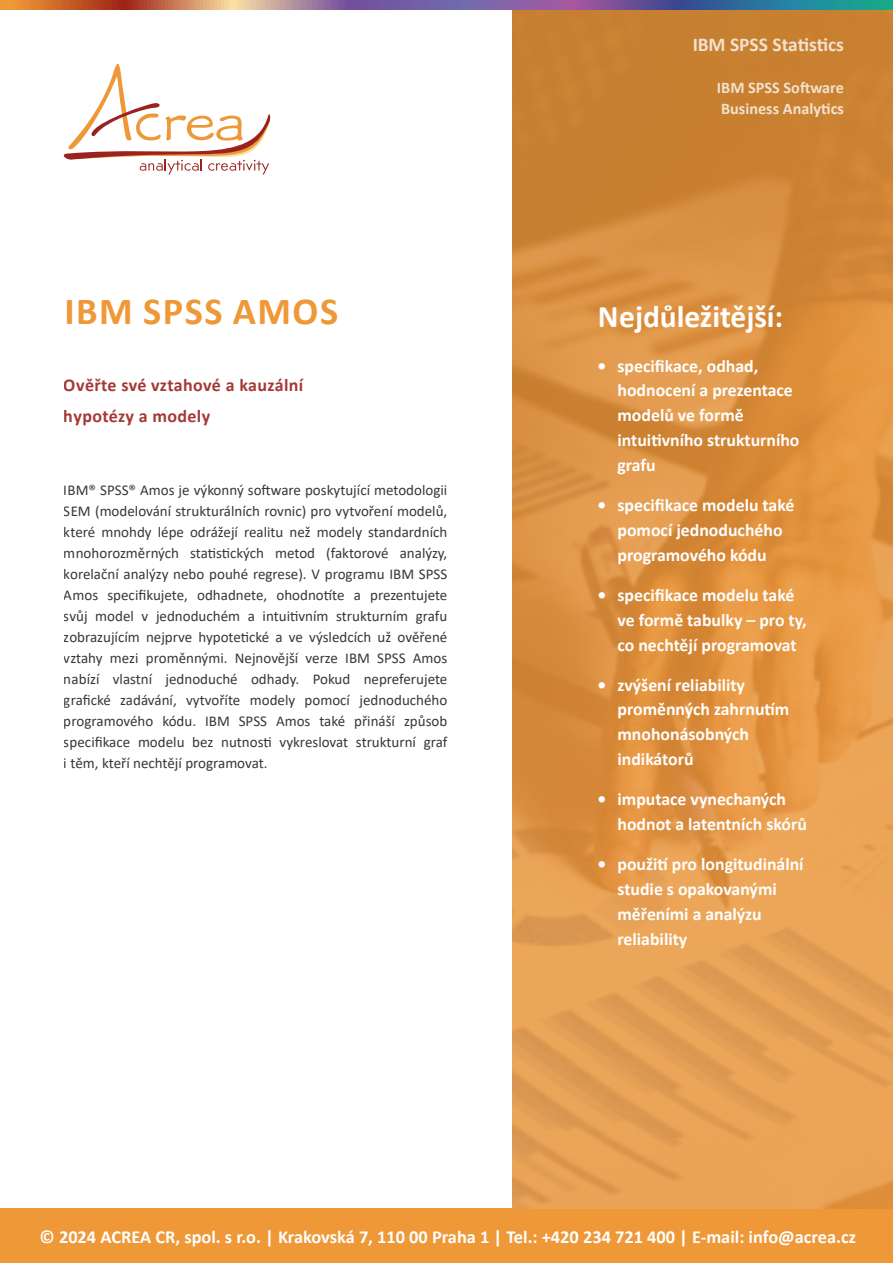
<style>
.page{position:relative;width:893px;height:1263px;background:#fff}
.page>*{position:absolute;margin:0;border:0;box-sizing:border-box;transform-origin:0 0}
.t1{font:700 38.4px "Calibri";letter-spacing:.04em;color:#ee9837}
.t2{font:700 31.5px "Calibri";color:#fff}
.t3{font:700 19.5px "Calibri";color:#fff}
.t4{font:700 18.3px "Calibri";color:#fff}
.t5{font:700 18px/31.5px "Calibri";letter-spacing:.02em;color:#9a221f}
.t6{font:700 17.7px/24.9px "Calibri";color:#fff}
.t7{font:700 16.2px/21px "Calibri";color:#fff}
.t8{font:15px/21px "Calibri";color:#231f20;text-align:justify}
</style>
<div class="page">
<div style="left:0;top:1209px;width:893px;height:54px;background:#ee9837"></div>
<svg style="left:512px;top:9px;width:381px;height:1200px;background:#dc9344"></svg>
<svg style="left:63px;top:63px;width:208px;height:112px"></svg>
<svg style="left:0;top:0;width:893px;height:9px;background:#827085"></svg>
<p class="t1" style="left:65px;top:284px;width:275px">IBM SPSS AMOS</p>
<p class="t5" style="left:64px;top:369px;width:241px">Ověřte své vztahové a kauzální hypotézy a modely</p>
<p class="t8" style="left:64px;top:479px;width:385px">IBM® SPSS® Amos je výkonný software poskytující metodologii SEM (modelování strukturálních rovnic) pro vytvoření modelů, které mnohdy lépe odrážejí realitu než modely standardních mnohorozměrných statistických metod (faktorové analýzy, korelační analýzy nebo pouhé regrese). V programu IBM SPSS Amos specifikujete, odhadnete, ohodnotíte a prezentujete svůj model v jednoduchém a intuitivním strukturním grafu zobrazujícím nejprve hypotetické a ve výsledcích už ověřené vztahy mezi proměnnými. Nejnovější verze IBM SPSS Amos nabízí vlastní jednoduché odhady. Pokud nepreferujete grafické zadávání, vytvoříte modely pomocí jednoduchého programového kódu. IBM SPSS Amos také přináší způsob specifikace modelu bez nutnosti vykreslovat strukturní graf i těm, kteří nechtějí programovat.</p>
<h3 class="t3" style="left:692px;top:31px;width:153px">IBM SPSS Statistics</h3>
<p class="t7" style="left:717px;top:77px;width:129px">IBM SPSS Software<br>Business Analytics</p>
<p class="t2" style="left:598px;top:294px;width:187px">Nejdůležitější:</p>
<p class="t6" style="left:617px;top:353px;width:183px;text-indent:-20px">• specifikace, odhad, hodnocení a prezentace modelů ve formě intuitivního strukturního grafu</p>
<p class="t6" style="left:597px;top:492px;width:198px;text-align:center">• specifikace modelu také pomocí jednoduchého programového kódu</p>
<p class="t6" style="left:617px;top:582px;width:191px;text-indent:-20px">• specifikace modelu také ve formě tabulky – pro ty, co nechtějí programovat</p>
<p class="t6" style="left:617px;top:672px;width:173px;text-indent:-20px">• zvýšení reliability proměnných zahrnutím mnohonásobných indikátorů</p>
<p class="t6" style="left:617px;top:786px;width:191px;text-indent:-20px">• imputace vynechaných hodnot a latentních skórů</p>
<p class="t6" style="left:617px;top:851px;width:188px;text-indent:-20px">• použití pro longitudinální studie s opakovanými měřeními a analýzu reliability</p>
<p class="t4" style="left:40px;top:1224px;width:818px">© 2024 ACREA CR, spol. s r.o. | Krakovská 7, 110 00 Praha 1 | Tel.: +420 234 721 400 | E-mail: info@acrea.cz</p>
</div>
